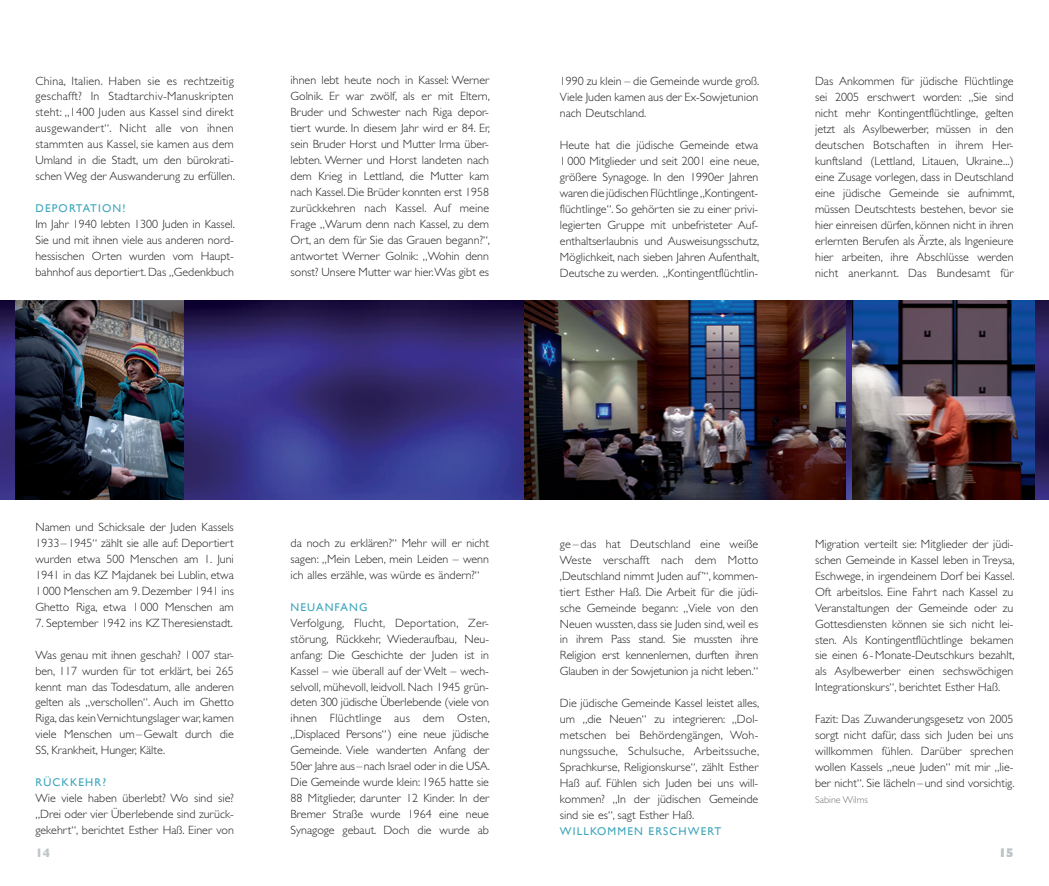
<style>
.page{position:relative;width:1049px;height:886px;background:#fff}
.page>*{position:absolute;margin:0;border:0;box-sizing:border-box;transform-origin:0 0}
.t1{font:700 12.5px "Gill Sans";color:#bdc5c6}
.t2{font:300 12px/16px "Gill Sans Std";color:#231f20;text-align:justify}
.t3{font:11.25px "Gill Sans";letter-spacing:.1em;color:#3fa6bc}
.t4{font:300 10px "Gill Sans Std";color:#737775}
</style>
<div class="page">
<img style="left:0;top:301px;width:1049px;height:199px">
<img style="left:524px;top:301px;width:321px;height:199px">
<img style="left:852px;top:301px;width:182px;height:199px">
<img style="left:15px;top:301px;width:169px;height:199px">
<p class="t2" style="left:35px;top:73px;width:201px">china, Italien. Haben sie es rechtzeitig geschafft? In Stadtarchiv-manuskripten steht: „1400 Juden aus Kassel sind direkt ausgewandert“. Nicht alle von ihnen stammten aus Kassel, sie kamen aus dem Umland in die Stadt, um den bürokrati&shy;schen Weg der Auswanderung zu erfüllen.</p>
<p class="t3" style="left:35px;top:202px;width:91px">DEPORTATION!</p>
<p class="t2" style="left:35px;top:216px;width:201px">Im Jahr 1940 lebten 1300 Juden in Kassel.<br>Sie und mit ihnen viele aus anderen nord&shy;hessischen Orten wurden vom Haupt&shy;bahnhof aus deportiert. Das „Gedenkbuch</p>
<p class="t2" style="left:291px;top:73px;width:201px">ihnen lebt heute noch in Kassel: Werner Golnik. Er war zwölf, als er mit Eltern, Bruder und Schwester nach riga depor&shy;tiert wurde. In diesem Jahr wird er 84. Er, sein Bruder Horst und mutter Irma über&shy;lebten. Werner und Horst landeten nach dem Krieg in Lettland, die mutter kam nach Kassel. Die Brüder konnten erst 1958 zurückkehren nach Kassel. Auf meine Frage „Warum denn nach Kassel, zu dem Ort, an dem für Sie das Grauen begann?“, antwortet Werner Golnik: „Wohin denn sonst? Unsere mutter war hier. Was gibt es</p>
<p class="t2" style="left:560px;top:73px;width:201px">1990 zu klein – die Gemeinde wurde groß.<br>Viele Juden kamen aus der Ex-Sowjetunion nach Deutschland.</p>
<p class="t2" style="left:560px;top:137px;width:201px">Heute hat die jüdische Gemeinde etwa 1 000 mitglieder und seit 2001 eine neue, größere Synagoge. In den 1990er Jahren waren die jüdischen Flüchtlinge „Kontingent&shy;flüchtlinge“. So gehörten sie zu einer privi&shy;legierten Gruppe mit unbefristeter Auf&shy;enthaltserlaubnis und Ausweisungsschutz, möglichkeit, nach sieben Jahren Aufenthalt, Deutsche zu werden. „Kontingentflüchtlin-</p>
<p class="t2" style="left:815px;top:73px;width:201px">Das Ankommen für jüdische Flüchtlinge sei 2005 erschwert worden: „Sie sind nicht mehr Kontingentflüchtlinge, gelten jetzt als Asylbewerber, müssen in den deutschen Botschaften in ihrem Her&shy;kunftsland (Lettland, Litauen, Ukraine...) eine Zusage vorlegen, dass in Deutschland eine jüdische Gemeinde sie aufnimmt, müssen Deutschtests bestehen, bevor sie hier einreisen dürfen, können nicht in ihren erlernten Berufen als ärzte, als Ingenieure hier arbeiten, ihre Abschlüsse werden nicht anerkannt. Das Bundesamt für</p>
<p class="t2" style="left:35px;top:519px;width:200px">Namen und Schicksale der Juden Kassels 1933 – 1945“ zählt sie alle auf: Deportiert wurden etwa 500 menschen am 1. Juni 1941 in das KZ majdanek bei Lublin, etwa 1 000 menschen am 9. Dezember 1941 ins Ghetto riga, etwa 1 000 menschen am</p>
<p class="t2" style="left:35px;top:615px;width:199px">7. September 1942 ins KZ Theresienstadt.</p>
<p class="t2" style="left:35px;top:647px;width:200px">Was genau mit ihnen geschah? 1 007 star&shy;ben, 117 wurden für tot erklärt, bei 265 kennt man das Todesdatum, alle anderen gelten als „verschollen“. Auch im Ghetto riga, das kein Vernichtungslager war, kamen viele menschen um – Gewalt durch die SS, Krankheit, Hunger, Kälte.</p>
<p class="t3" style="left:35px;top:776px;width:72px">RÜCKKEHR?</p>
<p class="t2" style="left:35px;top:790px;width:200px">Wie viele haben überlebt? Wo sind sie? „Drei oder vier Überlebende sind zurück&shy;gekehrt“, berichtet Esther Haß. Einer von</p>
<p class="t1" style="left:35px;top:846px;width:16px">14</p>
<p class="t2" style="left:291px;top:535px;width:200px">da noch zu erklären?“ mehr will er nicht sagen: „mein Leben, mein Leiden – wenn ich alles erzähle, was würde es ändern?“</p>
<p class="t3" style="left:291px;top:600px;width:78px">NEUANFANG</p>
<p class="t2" style="left:291px;top:615px;width:201px">Verfolgung, Flucht, Deportation, Zer&shy;störung, rückkehr, Wiederaufbau, Neu&shy;anfang: Die Geschichte der Juden ist in Kassel – wie überall auf der Welt – wech&shy;selvoll, mühevoll, leidvoll. Nach 1945 grün&shy;deten 300 jüdische Überlebende (viele von ihnen Flüchtlinge aus dem Osten, „Displaced Persons“) eine neue jüdische Gemeinde. Viele wanderten Anfang der 50er Jahre aus – nach Israel oder in die USA.<br>Die Gemeinde wurde klein: 1965 hatte sie 88 mitglieder, darunter 12 Kinder. In der Bremer Straße wurde 1964 eine neue Synagoge gebaut. Doch die wurde ab</p>
<p class="t2" style="left:560px;top:536px;width:200px">ge – das hat Deutschland eine weiße Weste verschafft nach dem motto ‚Deutschland nimmt Juden auf’“, kommen&shy;tiert Esther Haß. Die Arbeit für die jüdi&shy;sche Gemeinde begann: „Viele von den Neuen wussten, dass sie Juden sind, weil es in ihrem Pass stand. Sie mussten ihre religion erst kennenlernen, durften ihren Glauben in der Sowjetunion ja nicht leben.“</p>
<p class="t2" style="left:560px;top:695px;width:201px">Die jüdische Gemeinde Kassel leistet alles, um „die Neuen“ zu integrieren: „Dol&shy;metschen bei Behördengängen, Woh&shy;nungssuche, Schulsuche, Arbeitssuche, Sprachkurse, religionskurse“, zählt Esther Haß auf. Fühlen sich Juden bei uns will&shy;kommen? „In der jüdischen Gemeinde sind sie es“, sagt Esther Haß.</p>
<p class="t3" style="left:560px;top:824px;width:163px">WILLKOMMEN ERSCHWERT</p>
<p class="t2" style="left:815px;top:536px;width:201px">migration verteilt sie: mitglieder der jüdi&shy;schen Gemeinde in Kassel leben in Treysa, Eschwege, in irgendeinem Dorf bei Kassel.<br>Oft arbeitslos. Eine Fahrt nach Kassel zu Veranstaltungen der Gemeinde oder zu Gottesdiensten können sie sich nicht lei&shy;sten. Als Kontingentflüchtlinge bekamen sie einen 6 - monate-Deutschkurs bezahlt, als Asylbewerber einen sechswöchigen Integrationskurs“, berichtet Esther Haß.</p>
<p class="t2" style="left:815px;top:711px;width:201px">Fazit: Das Zuwanderungsgesetz von 2005 sorgt nicht dafür, dass sich Juden bei uns willkommen fühlen. Darüber sprechen wollen Kassels „neue Juden“ mit mir „lie&shy;ber nicht“. Sie lächeln – und sind vorsichtig.</p>
<p class="t4" style="left:815px;top:794px;width:55px">Sabine Wilms</p>
<p class="t1" style="left:999px;top:846px;width:16px">15</p>
</div>
